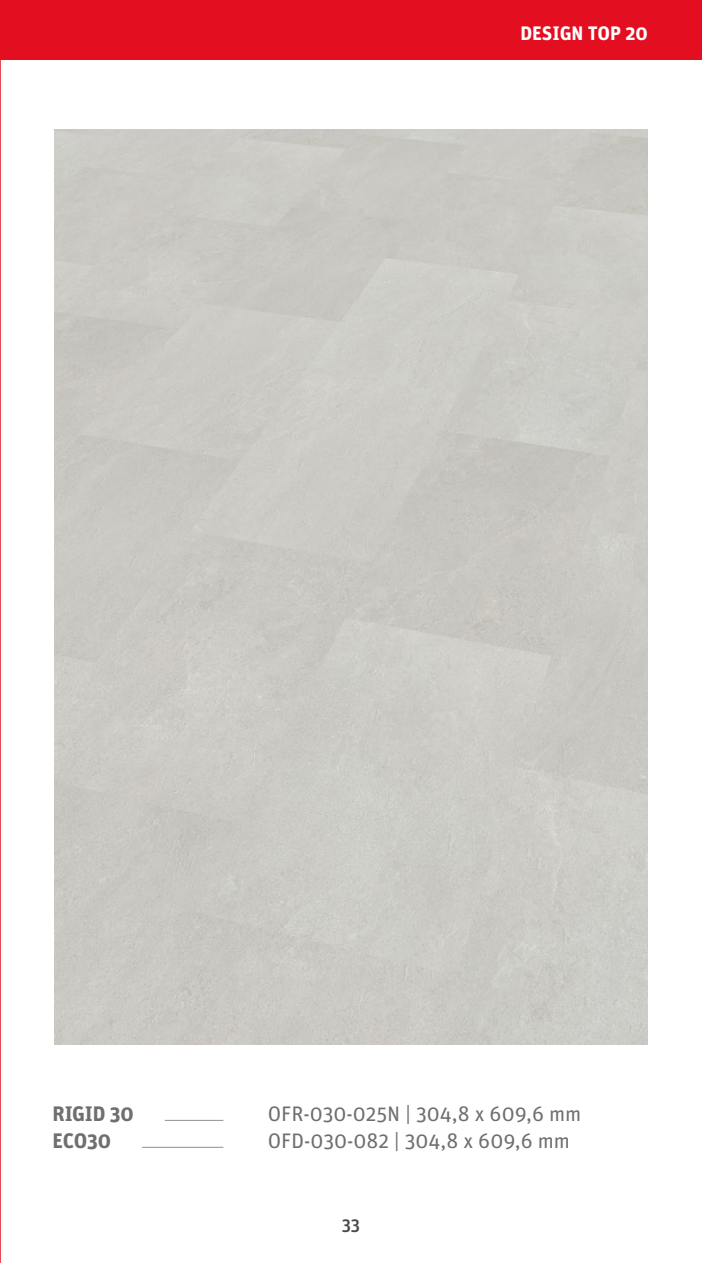
<style>
.page{position:relative;width:702px;height:1263px;background:#fff}
.page>*{position:absolute;margin:0;border:0;box-sizing:border-box;transform-origin:0 0}
.t1{font:21px/27px "Unit Pro";color:#706f6f}
.t2{font:700 21px/27px "Unit Pro";letter-spacing:-.01em;color:#706f6f}
.t3{font:700 19.5px "Unit Pro";color:#fff}
.t4{font:500 18px "Unit Pro";color:#4a4a49}
</style>
<div class="page">
<hr style="left:165px;top:1120px;width:58px;height:1px;background:#9d9d9c">
<hr style="left:142px;top:1147px;width:81px;height:1px;background:#9d9d9c">
<div style="left:0;top:0;width:702px;height:60px;background:#e40e21"></div>
<hr style="left:0;top:58px;width:1px;height:1205px;background:#e40e21">
<p class="t3" style="left:520px;top:19px;width:129px">DESIGN TOP 20</p>
<p class="t2" style="left:53px;top:1099px;width:83px">RIGID 30<br>ECO30</p>
<p class="t1" style="left:268px;top:1099px;width:315px">OFR-030-025N | 304,8 x 609,6 mm<br>OFD-030-082 | 304,8 x 609,6 mm</p>
<p class="t4" style="left:342px;top:1212px;width:20px">33</p>
</div>
